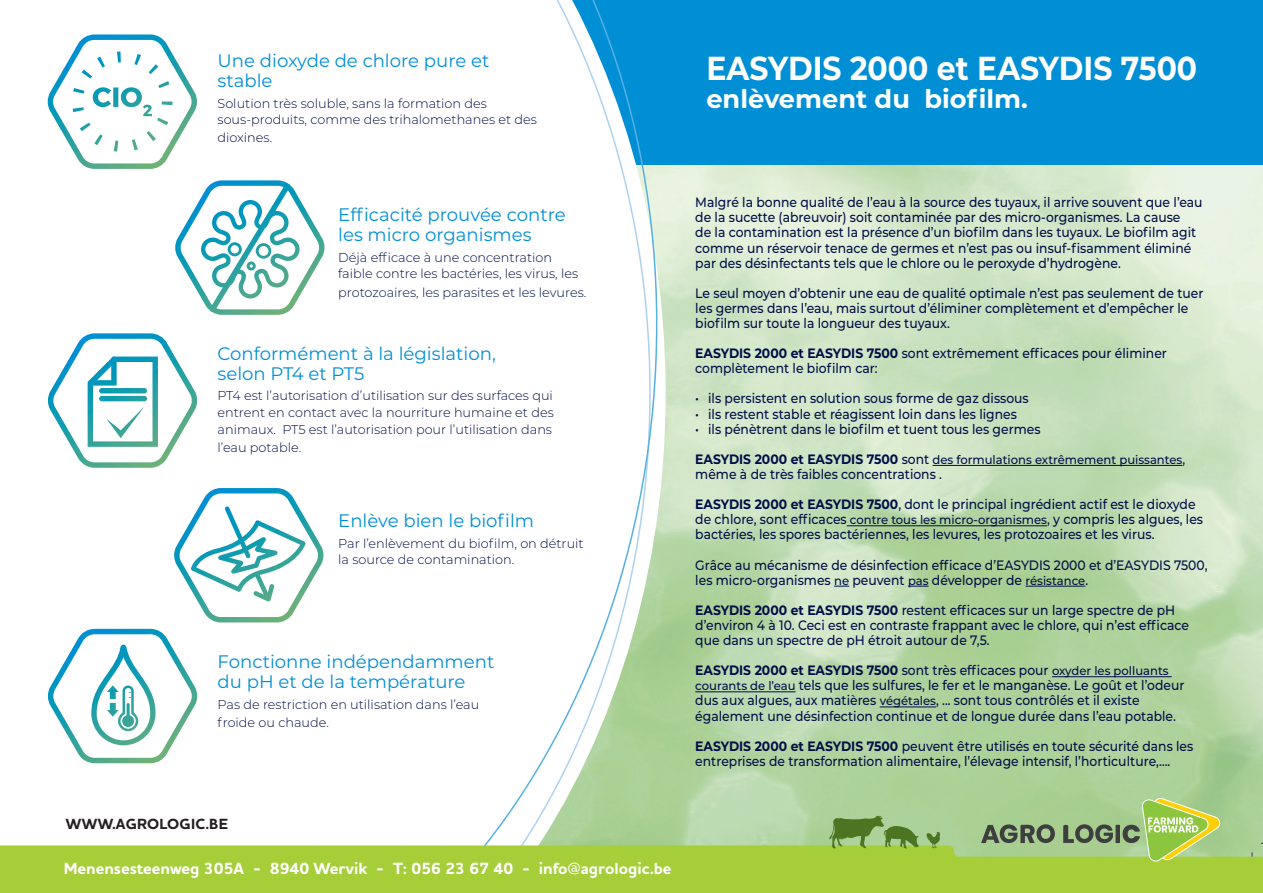
<style>
.page{position:relative;width:1263px;height:893px;background:#fff}
.page>*{position:absolute;margin:0;border:0;box-sizing:border-box;transform-origin:0 0}
.t1{font:700 33.15px "Montserrat";color:#fff;scale:.9 1}
.t2{font:700 25.65px "Montserrat";color:#fff}
.t3{font:18.15px/19.6px "Montserrat";color:#008fd5}
.t4{font:700 16.5px "Houschka Pro";color:#fff}
.t5{font:700 15px "Houschka Pro";letter-spacing:.015em;color:#231f20}
.t6{font:500 13.65px/15.1px "Montserrat";color:#000d46;scale:.91 1}
.t7{font:300 12.9px/16.6px "Montserrat";color:#000d46}
.t8{font:500 12.15px "Montserrat";color:#000d46;scale:.96 1}
.s1{font-weight:700}
.s2{font-weight:700;font-size:13.65px}
.s3{font-size:13.65px}
.s4{font-size:12.15px}
</style>
<div class="page">
<div style="left:505px;top:0;width:758px;height:842px;background:#008fd5"></div>
<img style="left:672px;top:165px;width:591px;height:680px">
<svg style="left:484px;top:0;width:188px;height:845px"></svg>
<svg style="left:48px;top:629px;width:150px;height:134px"></svg>
<svg style="left:47px;top:34px;width:150px;height:135px"></svg>
<hr style="left:932px;top:465px;width:250px;height:1px;background:#000d46">
<hr style="left:847px;top:525px;width:200px;height:1px;background:#000d46">
<svg style="left:834px;top:586px;width:15px;height:1px"></svg>
<svg style="left:908px;top:586px;width:20px;height:1px"></svg>
<hr style="left:1025px;top:586px;width:60px;height:1px;background:#000d46">
<hr style="left:1052px;top:676px;width:120px;height:1px;background:#000d46">
<hr style="left:695px;top:691px;width:101px;height:1px;background:#000d46">
<hr style="left:880px;top:706px;width:56px;height:1px;background:#000d46">
<svg style="left:48px;top:333px;width:150px;height:135px"></svg>
<svg style="left:175px;top:180px;width:150px;height:135px"></svg>
<svg style="left:174px;top:488px;width:150px;height:134px"></svg>
<div style="left:0;top:845px;width:1263px;height:48px;background:#a6ce39"></div>
<svg style="left:981px;top:824px;width:74px;height:19px"></svg>
<svg style="left:1063px;top:797px;width:158px;height:66px;background:#a4c473"></svg>
<svg style="left:926px;top:832px;width:14px;height:17px"></svg>
<svg style="left:828px;top:815px;width:91px;height:34px;background:#80a85b"></svg>
<h3 class="t3" style="left:218px;top:50px;width:273px">Une dioxyde de chlore pure et stable</h3>
<p class="t7" style="left:218px;top:94px;width:321px">Solution très soluble, sans la formation des sous-produits, comme des trihalomethanes et des</p>
<p class="t7" style="left:218px;top:129px;width:56px">dioxines.</p>
<h3 class="t3" style="left:338px;top:204px;width:229px">Efficacité prouvée contre les micro organismes</h3>
<p class="t7" style="left:338px;top:248px;width:241px">Déjà efficace à une concentration faible contre les bactéries, les virus, les</p>
<p class="t7" style="left:338px;top:283px;width:250px">protozoaires, les parasites et les levures.</p>
<h3 class="t3" style="left:218px;top:343px;width:280px">Conformément à la législation, selon PT4 et PT5</h3>
<p class="t7" style="left:218px;top:387px;width:338px;text-align:justify">PT4 est l’autorisation d’utilisation sur des surfaces qui entrent en contact avec la nourriture humaine et des animaux. PT5 est l’autorisation pour l’utilisation dans</p>
<p class="t7" style="left:218px;top:438px;width:85px">l’eau potable.</p>
<h3 class="t3" style="left:338px;top:510px;width:197px">Enlève bien le biofilm</h3>
<p class="t7" style="left:338px;top:534px;width:247px">Par l’enlèvement du biofilm, on détruit la source de contamination.</p>
<h3 class="t3" style="left:218px;top:651px;width:278px">Fonctionne indépendamment du pH et de la température</h3>
<p class="t7" style="left:218px;top:694px;width:263px;line-height:18.1px">Pas de restriction en utilisation dans l’eau froide ou chaude.</p>
<p class="t5" style="left:66px;top:814px;width:164px">WWW.AGROLOGIC.BE</p>
<p class="t4" style="left:64px;top:857px;width:609px">Menensesteenweg 305A - 8940 Wervik - T: 056 23 67 40 - info@agrologic.be</p>
<h1 class="t1" style="left:706px;top:44px;width:547px">EASYDIS 2000 et EASYDIS 7500</h1>
<h2 class="t2" style="left:706px;top:81px;width:323px">enlèvement du biofilm.</h2>
<p class="t6" style="left:695px;top:194px;width:559px">Malgré la bonne qualité de l’eau à la source des tuyaux, il arrive souvent que l’eau de la sucette (abreuvoir) soit contaminée par des micro-organismes. La cause<br>de la contamination est la présence d’un biofilm dans les tuyaux. Le biofilm agit comme un réservoir tenace de germes et n’est pas ou insuf-fisamment éliminé par des désinfectants tels que le chlore ou le peroxyde d’hydrogène.</p>
<p class="t6" style="left:695px;top:285px;width:560px">Le seul moyen d’obtenir une eau de qualité optimale n’est pas seulement de tuer les germes dans l’eau, mais surtout d’éliminer complètement et d’empêcher le biofilm sur toute la longueur des tuyaux.</p>
<p class="t6" style="left:695px;top:345px;width:520px"><span class="s1">EASYDIS 2000 et EASYDIS 7500</span> sont extrêmement efficaces pour éliminer complètement le biofilm car:</p>
<p class="t6" style="left:695px;top:390px;width:368px">• ils persistent en solution sous forme de gaz dissous</p>
<p class="t6" style="left:695px;top:406px;width:355px">• ils restent stable et réagissent loin dans les lignes</p>
<p class="t6" style="left:695px;top:421px;width:381px">• ils pénètrent dans le biofilm et tuent tous les germes</p>
<p class="t8" style="left:695px;top:451px;width:512px"><span class="s2">EASYDIS 2000 et EASYDIS 7500</span> <span class="s3">sont</span> des formulations extrêmement puissantes<span class="s3">,</span></p>
<p class="t6" style="left:695px;top:466px;width:273px">même à de très faibles concentrations .</p>
<p class="t6" style="left:695px;top:496px;width:559px"><span class="s1">EASYDIS 2000 et EASYDIS 7500</span>, dont le principal ingrédient actif est le dioxyde de chlore, sont efficaces <span class="s4">contre tous les micro-organismes</span>, y compris les algues, les bactéries, les spores bactériennes, les levures, les protozoaires et les virus.</p>
<p class="t6" style="left:695px;top:557px;width:564px">Grâce au mécanisme de désinfection efficace d’EASYDIS 2000 et d’EASYDIS 7500, les micro-organismes <span class="s4">ne</span> peuvent <span class="s4">pas</span> développer de <span class="s4">résistance</span>.</p>
<p class="t6" style="left:695px;top:602px;width:544px"><span class="s1">EASYDIS 2000 et EASYDIS 7500</span> restent efficaces sur un large spectre de pH d’environ 4 à 10. Ceci est en contraste frappant avec le chlore, qui n’est efficace que dans un spectre de pH étroit autour de 7,5.</p>
<p class="t6" style="left:695px;top:662px;width:539px"><span class="s1">EASYDIS 2000 et EASYDIS 7500</span> sont très efficaces pour <span class="s4">oxyder les polluants courants de l’eau</span> tels que les sulfures, le fer et le manganèse. Le goût et l’odeur dus aux algues, aux matières <span class="s4">végétales</span>, ... sont tous contrôlés et il existe également une désinfection continue et de longue durée dans l’eau potable.</p>
<p class="t6" style="left:695px;top:738px;width:549px"><span class="s1">EASYDIS 2000 et EASYDIS 7500</span> peuvent être utilisés en toute sécurité dans les entreprises de transformation alimentaire, l’élevage intensif, l’horticulture,….</p>
</div>
